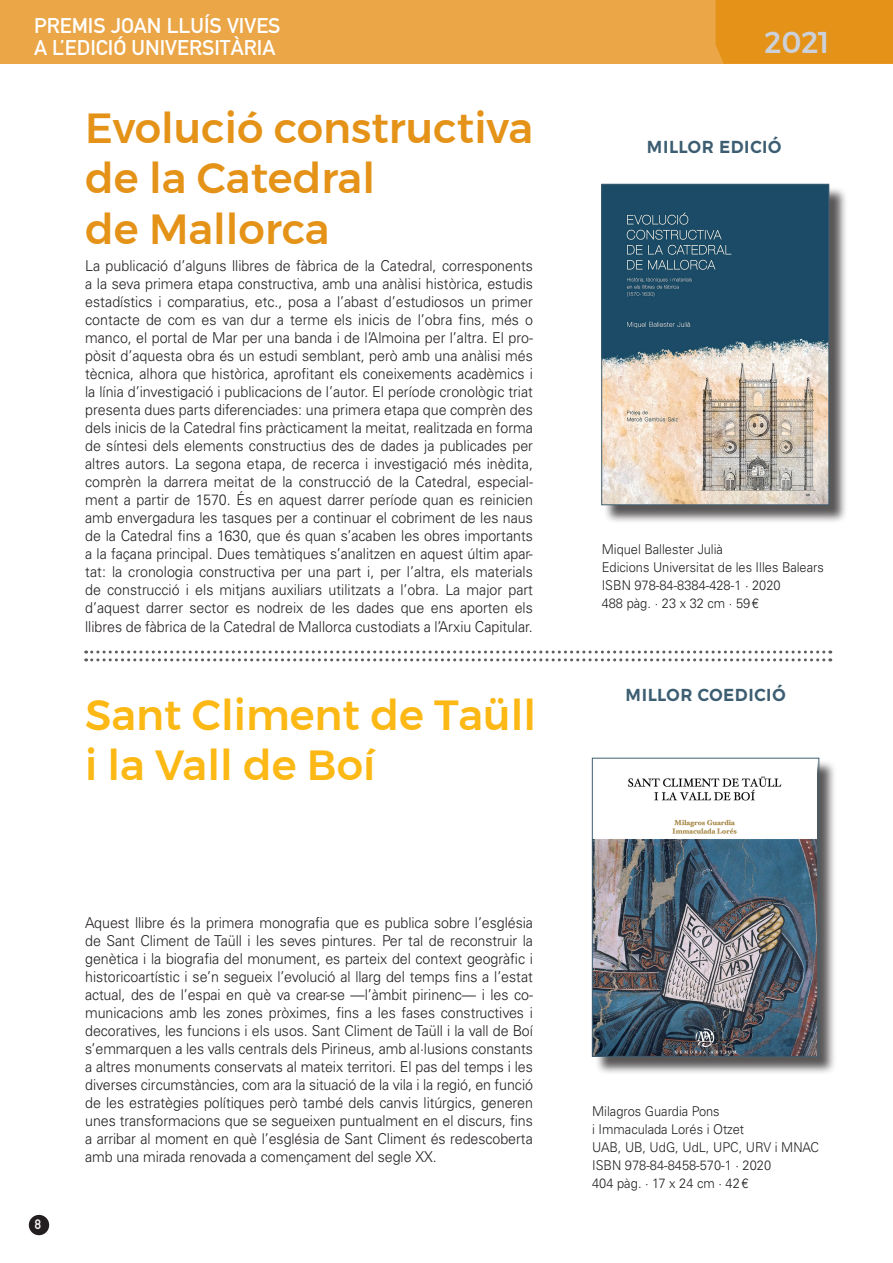
<style>
.page{position:relative;width:893px;height:1263px;background:#fff}
.page>*{position:absolute;margin:0;border:0;box-sizing:border-box;transform-origin:0 0}
.t1{font:500 42px/50.4px "Montserrat";color:#e49318}
.t2{font:500 42px/50.4px "Montserrat";color:#fcb814}
.t3{font:500 30px "Montserrat";color:#ccd0d8;scale:.95 1}
.t4{font:21px/21.8px "DIN Mittelschrift";color:#fff}
.t5{font:500 21px "Montserrat";color:#3d5e72;scale:.95 1}
.t6{font:300 15px/18px "Univers";color:#231f20;text-align:justify;scale:.95 1}
.t7{font:300 13.5px/18px "Univers";color:#231f20;scale:.95 1}
.t8{font:13.5px "DIN Mittelschrift";color:#fff;scale:.95 1}
</style>
<div class="page">
<div style="left:28px;top:1214px;width:22px;height:22px;background:#231f20;border-radius:50%"></div>
<div style="left:27px;top:1212px;width:24px;height:25px;border:2px solid #fff;border-radius:50%"></div>
<svg style="left:86px;top:650px;width:745px;height:11px"></svg>
<div style="left:0;top:0;width:893px;height:64px;background:#eaa647"></div>
<div style="left:716px;top:0;width:177px;height:64px;background:#e49318"></div>
<div style="left:604px;top:186px;width:244px;height:338px;background:#231f20;opacity:.75"></div>
<img style="left:603px;top:186px;width:224px;height:317px">
<div style="left:601px;top:184px;width:228px;height:321px;border:1px solid #3e5e72"></div>
<div style="left:594px;top:760px;width:244px;height:315px;background:#231f20;opacity:.75"></div>
<img style="left:594px;top:760px;width:223px;height:295px">
<div style="left:592px;top:758px;width:227px;height:299px;border:1px solid #3e5e72"></div>
<h3 class="t4" style="left:34px;top:15px;width:248px">PREMIS JOAN LLUÍS VIVES<br>A L’EDICIÓ UNIVERSITÀRIA</h3>
<h1 class="t1" style="left:85px;top:102px;width:450px">Evolució constructiva de la Catedral<br>de Mallorca</h1>
<p class="t6" style="left:85px;top:257px;width:473px">La publicació d’alguns llibres de fàbrica de la Catedral, corresponents a la seva primera etapa constructiva, amb una anàlisi històrica, estudis estadístics i comparatius, etc., posa a l’abast d’estudiosos un primer contacte de com es van dur a terme els inicis de l’obra fins, més o manco, el portal de Mar per una banda i de l’Almoina per l’altra. El pro&shy;pòsit d’aquesta obra és un estudi semblant, però amb una anàlisi més tècnica, alhora que històrica, aprofitant els coneixements acadèmics i la línia d’investigació i publicacions de l’autor. El període cronològic triat presenta dues parts diferenciades: una primera etapa que comprèn des dels inicis de la Catedral fins pràcticament la meitat, realitzada en forma de síntesi dels elements constructius des de dades ja publicades per altres autors. La segona etapa, de recerca i investigació més inèdita, comprèn la darrera meitat de la construcció de la Catedral, especial&shy;ment a partir de 1570. És en aquest darrer període quan es reinicien amb envergadura les tasques per a continuar el cobriment de les naus de la Catedral fins a 1630, que és quan s’acaben les obres importants a la façana principal. Dues temàtiques s’analitzen en aquest últim apar&shy;tat: la cronologia constructiva per una part i, per l’altra, els materials de construcció i els mitjans auxiliars utilitzats a l’obra. La major part d’aquest darrer sector es nodreix de les dades que ens aporten els llibres de fàbrica de la Catedral de Mallorca custodiats a l’Arxiu Capitular.</p>
<h1 class="t2" style="left:85px;top:689px;width:453px">Sant Climent de Taüll i la Vall de Boí</h1>
<p class="t8" style="left:35px;top:1216px;width:8px">8</p>
<p class="t6" style="left:85px;top:914px;width:473px">Aquest llibre és la primera monografia que es publica sobre l’església de Sant Climent de Taüll i les seves pintures. Per tal de reconstruir la genètica i la biografia del monument, es parteix del context geogràfic i historicoartístic i se’n segueix l’evolució al llarg del temps fins a l’estat actual, des de l’espai en què va crear-se —l’àmbit pirinenc— i les co&shy;municacions amb les zones pròximes, fins a les fases constructives i decoratives, les funcions i els usos. Sant Climent de Taüll i la vall de Boí s’emmarquen a les valls centrals dels Pirineus, amb al·lusions constants a altres monuments conservats al mateix territori. El pas del temps i les diverses circumstàncies, com ara la situació de la vila i la regió, en funció de les estratègies polítiques però també dels canvis litúrgics, generen unes transformacions que se segueixen puntualment en el discurs, fins a arribar al moment en què l’església de Sant Climent és redescoberta amb una mirada renovada a començament del segle XX.</p>
<h2 class="t3" style="left:764px;top:18px;width:70px">2021</h2>
<h3 class="t5" style="left:647px;top:129px;width:144px">millor edició</h3>
<p class="t7" style="left:602px;top:540px;width:235px">Miquel Ballester Julià<br>Edicions Universitat de les Illes Balears<br>ISBN 978-84-8384-428-1 · 2020<br>488 pàg. · 23 x 32 cm · 59€</p>
<h3 class="t5" style="left:625px;top:677px;width:170px">millor coedició</h3>
<p class="t7" style="left:592px;top:1102px;width:240px">Milagros Guardia Pons<br>i Immaculada Lorés i Otzet<br>UAB, UB, UdG, UdL, UPC, URV i MNAC<br>ISBN 978-84-8458-570-1 · 2020<br>404 pàg. · 17 x 24 cm · 42€</p>
</div>
